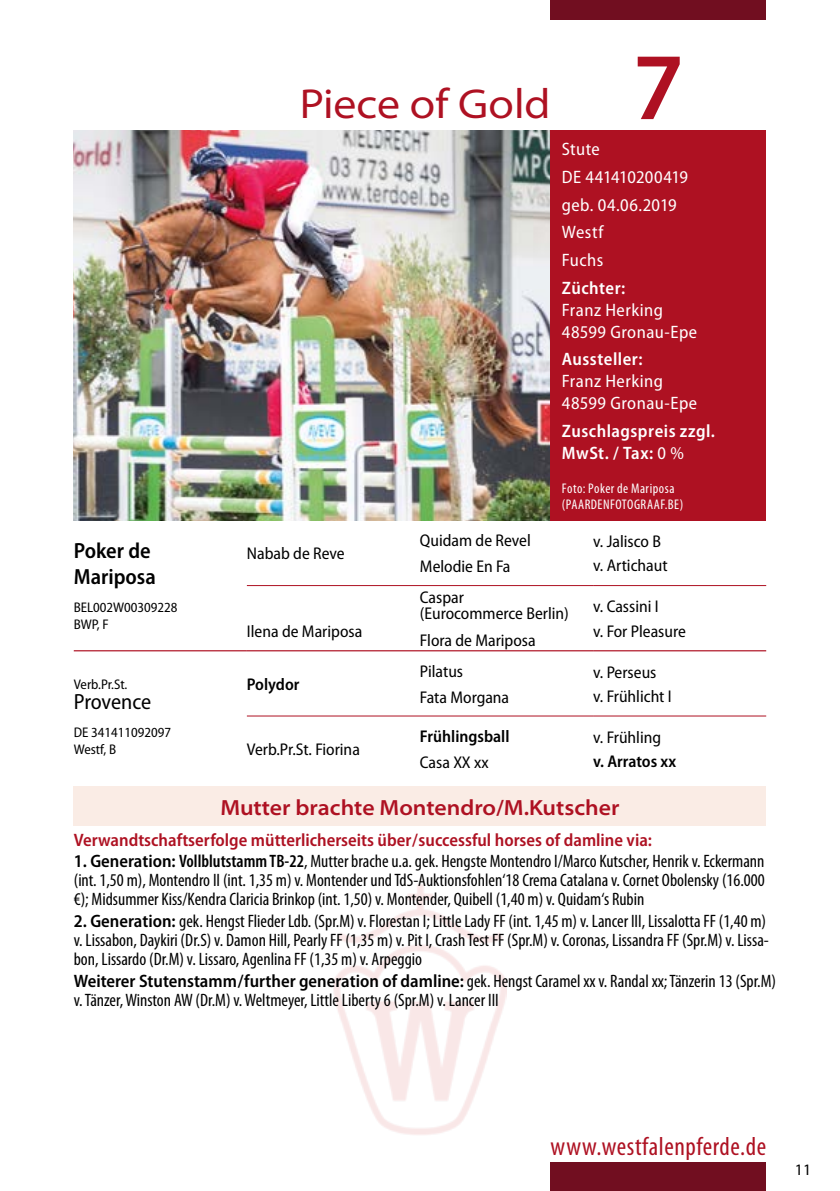
<style>
.page{position:relative;width:840px;height:1191px;background:#fff}
.page>*{position:absolute;margin:0;border:0;box-sizing:border-box;transform-origin:0 0}
.t1{font:600 96px "Myriad Pro";color:#ae1122}
.t2{font:semi-expanded 42px "Myriad Pro";color:#ae1122}
.t3{font:condensed 26px "Myriad Pro";letter-spacing:.02em;color:#ae1122}
.t4{font:600 semi-expanded 22px "Myriad Pro";color:#ae1122}
.t5{font:600 semi-condensed 22px/26px "Myriad Pro";color:#000}
.t6{font:semi-condensed 22px "Myriad Pro";letter-spacing:-.005em;color:#000}
.t7{font:condensed 18px/19px "Myriad Pro";color:#000}
.t8{font:semi-condensed 18px/27.6px "Myriad Pro";letter-spacing:.025em;color:#fff}
.t9{font:600 semi-condensed 18px "Myriad Pro";color:#ae1122}
.t10{font:600 semi-condensed 18px/22px "Myriad Pro";letter-spacing:.025em;color:#fff}
.t11{font:semi-condensed 17px/24px "Myriad Pro";color:#000}
.t12{font:600 semi-condensed 17px "Myriad Pro";color:#000}
.t13{font:16px "Myriad Pro";color:#000}
.t14{font:semi-condensed 14px/16.8px "Myriad Pro";color:#000}
.t15{font:condensed 14px/16px "Myriad Pro";letter-spacing:.035em;color:#fff}
.s1{font-weight:400}
.s2{font-weight:600;font-stretch:semi-condensed}
.s3{font-weight:600}
</style>
<div class="page">
<div style="left:550px;top:1162px;width:215px;height:29px;background:#710e20"></div>
<div style="left:550px;top:0;width:215px;height:20px;background:#710e20"></div>
<img style="left:333px;top:884px;width:173px;height:251px">
<img style="left:74px;top:130px;width:476px;height:390px">
<div style="left:550px;top:130px;width:215px;height:390px;background:#ae1122"></div>
<hr style="left:247px;top:585px;width:173px;height:1px;background:#ae1122">
<hr style="left:420px;top:585px;width:172px;height:1px;background:#ae1122">
<hr style="left:592px;top:585px;width:173px;height:1px;background:#ae1122">
<hr style="left:74px;top:650px;width:173px;height:1px;background:#ae1122">
<hr style="left:247px;top:650px;width:173px;height:1px;background:#ae1122">
<hr style="left:420px;top:650px;width:172px;height:1px;background:#ae1122">
<hr style="left:592px;top:650px;width:173px;height:1px;background:#ae1122">
<hr style="left:247px;top:715px;width:173px;height:1px;background:#ae1122">
<hr style="left:420px;top:715px;width:172px;height:1px;background:#ae1122">
<hr style="left:592px;top:715px;width:173px;height:1px;background:#ae1122">
<div style="left:74px;top:786px;width:691px;height:40px;background:#faece5"></div>
<p class="t5" style="left:74px;top:537px;width:84px">Poker de<br>Mariposa</p>
<p class="t14" style="left:74px;top:599px;width:105px">BEL002W00309228<br>BWP, F</p>
<h2 class="t2" style="left:299px;top:77px;width:252px">Piece of Gold</h2>
<h1 class="t1" style="left:632px;top:26px;width:53px">7</h1>
<p class="t8" style="left:561px;top:135px;width:128px">Stute<br>DE 441410200419 geb. 04.06.2019<br>Westf<br>Fuchs</p>
<p class="t10" style="left:561px;top:276px;width:65px">Züchter:</p>
<p class="t8" style="left:561px;top:298px;width:137px;line-height:22px">Franz Herking<br>48599 Gronau-Epe</p>
<p class="t10" style="left:561px;top:348px;width:82px">Aussteller:</p>
<p class="t8" style="left:561px;top:370px;width:137px;line-height:22px">Franz Herking<br>48599 Gronau-Epe</p>
<p class="t10" style="left:561px;top:419px;width:154px">Zuschlagspreis zzgl.<br>MwSt. / Tax: <span class="s1">0 %</span></p>
<p class="t15" style="left:561px;top:480px;width:123px">Foto: Poker de Mariposa (PAARDENFOTOGRAAF.BE)</p>
<p class="t11" style="left:247px;top:541px;width:99px">Nabab de Reve</p>
<p class="t11" style="left:247px;top:618px;width:117px">Ilena de Mariposa</p>
<p class="t11" style="left:420px;top:527px;width:112px;line-height:26px">Quidam de Revel<br>Melodie En Fa</p>
<p class="t11" style="left:592px;top:529px;width:76px">v. Jalisco B v. Artichaut</p>
<p class="t11" style="left:420px;top:589px;width:150px;line-height:16px">Caspar (Eurocommerce Berlin)</p>
<p class="t11" style="left:420px;top:627px;width:117px">Flora de Mariposa</p>
<p class="t11" style="left:592px;top:594px;width:94px">v. Cassini I<br>v. For Pleasure</p>
<p class="t11" style="left:420px;top:658px;width:91px;line-height:26px">Pilatus<br>Fata Morgana</p>
<p class="t11" style="left:592px;top:660px;width:80px">v. Perseus<br>v. Frühlicht I</p>
<p class="t12" style="left:247px;top:673px;width:54px">Polydor</p>
<p class="t14" style="left:74px;top:676px;width:55px">Verb.Pr.St.</p>
<p class="t6" style="left:74px;top:688px;width:79px">Provence</p>
<p class="t14" style="left:74px;top:724px;width:99px">DE 341411092097<br>Westf, B</p>
<p class="t12" style="left:420px;top:726px;width:91px">Frühlingsball</p>
<p class="t11" style="left:420px;top:750px;width:70px">Casa XX xx</p>
<p class="t11" style="left:592px;top:725px;width:70px">v. Frühling</p>
<p class="t12" style="left:592px;top:751px;width:84px">v. Arratos xx</p>
<p class="t4" style="left:220px;top:793px;width:400px">Mutter brachte Montendro/M.Kutscher</p>
<p class="t9" style="left:74px;top:828px;width:579px">Verwandtschaftserfolge mütterlicherseits über/successful horses of damline via:</p>
<p class="t7" style="left:74px;top:851px;width:692px;text-align:justify"><span class="s2">1. Generation:</span> <span class="s3">Vollblutstamm TB-22</span>, Mutter brache u.a. gek. Hengste Montendro I/Marco Kutscher, Henrik v. Eckermann (int. 1,50 m), Montendro II (int. 1,35 m) v. Montender und TdS-Auktionsfohlen‘18 Crema Catalana v. Cornet Obolensky (16.000 €); Midsummer Kiss/Kendra Claricia Brinkop (int. 1,50) v. Montender, Quibell (1,40 m) v. Quidam‘s Rubin</p>
<p class="t7" style="left:74px;top:911px;width:696px"><span class="s2">2. Generation:</span> gek. Hengst Flieder Ldb. (Spr.M) v. Florestan I; Little Lady FF (int. 1,45 m) v. Lancer III, Lissalotta FF (1,40 m) v. Lissabon, Daykiri (Dr.S) v. Damon Hill, Pearly FF (1,35 m) v. Pit I, Crash Test FF (Spr.M) v. Coronas, Lissandra FF (Spr.M) v. Lissa&shy;bon, Lissardo (Dr.M) v. Lissaro, Agenlina FF (1,35 m) v. Arpeggio</p>
<p class="t7" style="left:74px;top:971px;width:703px"><span class="s2">Weiterer Stutenstamm/further generation of damline:</span> gek. Hengst Caramel xx v. Randal xx; Tänzerin 13 (Spr.M) v. Tänzer, Winston AW (Dr.M) v. Weltmeyer, Little Liberty 6 (Spr.M) v. Lancer III</p>
<p class="t11" style="left:247px;top:737px;width:114px">Verb.Pr.St. Fiorina</p>
<h3 class="t3" style="left:550px;top:1130px;width:217px">www.westfalenpferde.de</h3>
<p class="t13" style="left:794px;top:1159px;width:18px">11</p>
</div>
